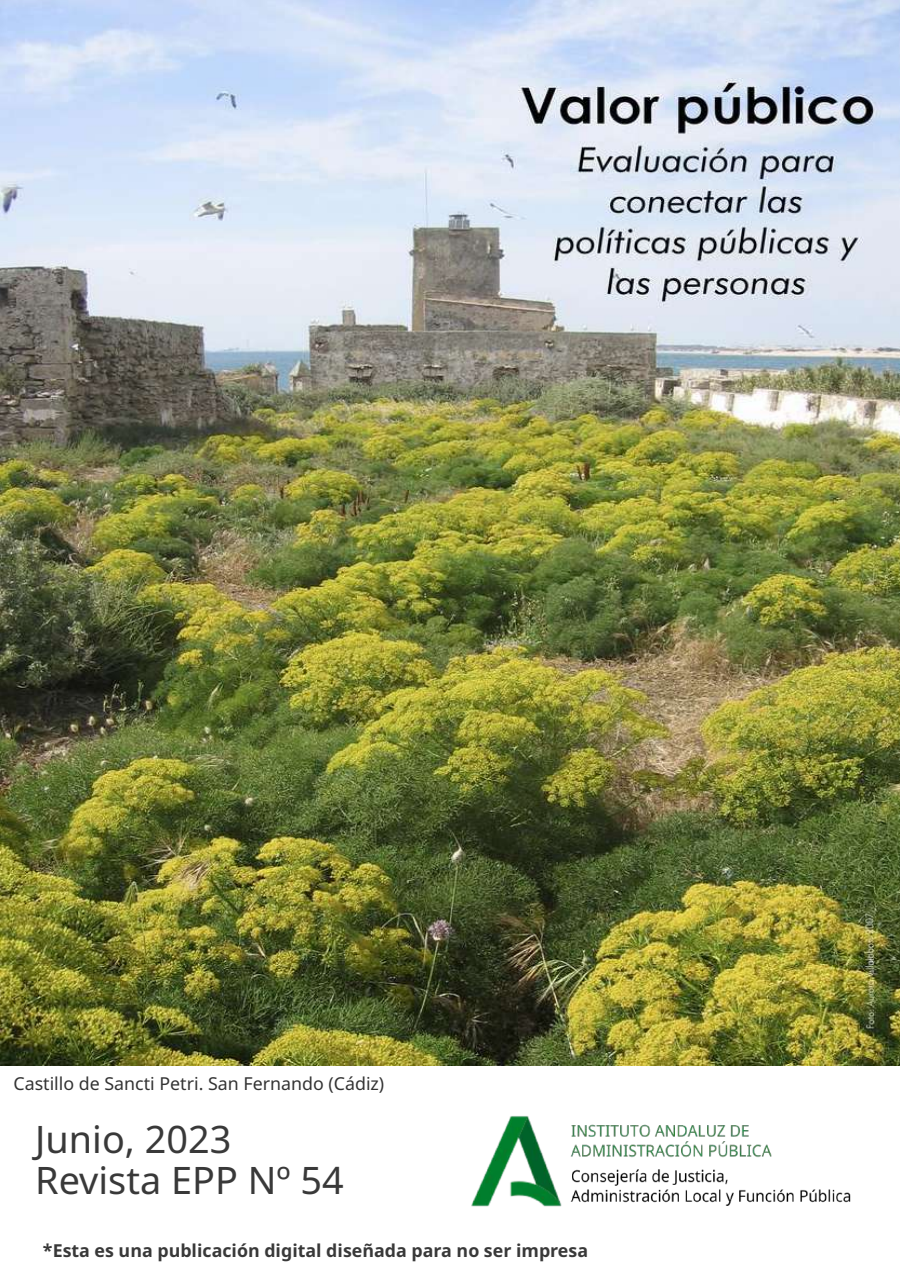
<style>
.page{position:relative;width:900px;height:1283px;background:#fff}
.page>*{position:absolute;margin:0;border:0;box-sizing:border-box;transform-origin:0 0}
.t1{font:37.8px/41.7px "Noto Sans";color:#393939}
.t2{font:700 17.85px "Noto Sans";color:#393939}
.t3{font:17.85px "Noto Sans";color:#333}
</style>
<div class="page">
<img style="left:471px;top:1116px;width:380px;height:91px">
<img style="left:0;top:0;width:900px;height:1065px">
<p class="t3" style="left:14px;top:1070px;width:372px">Castillo de Sancti Petri. San Fernando (Cádiz)</p>
<h1 class="t1" style="left:35px;top:1116px;width:310px">Junio, 2023<br>Revista EPP Nº 54</h1>
<p class="t2" style="left:43px;top:1238px;width:547px">*Esta es una publicación digital diseñada para no ser impresa</p>
</div>
